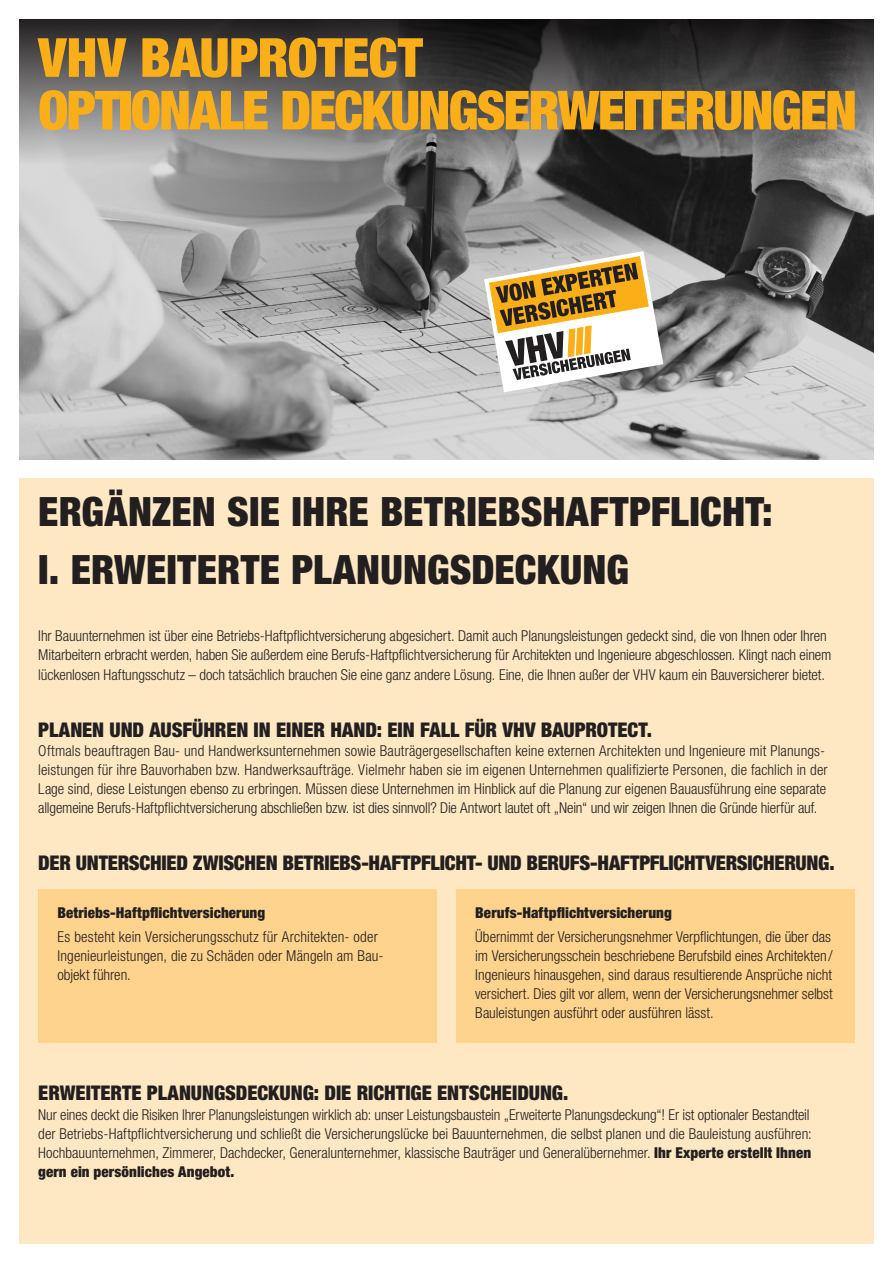
<style>
.page{position:relative;width:893px;height:1263px;background:#fff}
.page>*{position:absolute;margin:0;border:0;box-sizing:border-box;transform-origin:0 0}
.t1{font:900 condensed 54px/52.7px "Helvetica Neue LT Std";letter-spacing:-.03em;color:#faaf18}
.t2{font:900 condensed 40.5px "Helvetica Neue LT Std";letter-spacing:.005em;color:#231f20}
.t3{font:900 condensed 20.25px "Helvetica Neue LT Std";letter-spacing:-.005em;color:#231f20}
.t4{font:300 condensed 15px/19.2px "Helvetica Neue LT Std";color:#231f20}
.t5{font:900 condensed 15px "Helvetica Neue LT Std";letter-spacing:.01em;color:#231f20}
.s1{font-weight:900}
</style>
<div class="page">
<img style="left:19px;top:19px;width:855px;height:440px">
<svg style="left:20px;top:19px;width:854px;height:182px;background:#5d5c5c"></svg>
<div style="left:19px;top:478px;width:855px;height:766px;background:#fee8c3"></div>
<div style="left:38px;top:890px;width:399px;height:153px;background:#fed38d"></div>
<div style="left:456px;top:890px;width:399px;height:153px;background:#fed38d"></div>
<svg style="left:484px;top:251px;width:179px;height:141px"></svg>
<p class="t1" style="left:38px;top:30px;width:820px">VHV BAUPROTECT<br>OPTIONALE DECKUNGSERWEITERUNGEN</p>
<p class="t2" style="left:38px;top:487px;width:736px">ERGÄNZEN SIE IHRE BETRIEBSHAFTPFLICHT:</p>
<p class="t2" style="left:38px;top:544px;width:592px">I. ERWEITERTE PLANUNGSDECKUNG</p>
<p class="t4" style="left:38px;top:626px;width:794px">Ihr Bauunternehmen ist über eine Betriebs-Haftpflichtversicherung abgesichert. Damit auch Planungsleistungen gedeckt sind, die von Ihnen oder Ihren<br>Mitarbeitern erbracht werden, haben Sie außerdem eine Berufs-Haftpflichtversicherung für Architekten und Ingenieure abgeschlossen. Klingt nach einem lückenlosen Haftungsschutz – doch tatsächlich brauchen Sie eine ganz andere Lösung. Eine, die Ihnen außer der VHV kaum ein Bauversicherer bietet.</p>
<p class="t3" style="left:38px;top:717px;width:615px">PLANEN UND AUSFÜHREN IN EINER HAND: EIN FALL FÜR VHV BAUPROTECT.</p>
<p class="t4" style="left:38px;top:741px;width:791px">Oftmals beauftragen Bau- und Handwerksunternehmen sowie Bauträgergesellschaften keine externen Architekten und Ingenieure mit Planungs&shy;leistungen für ihre Bauvorhaben bzw. Handwerksaufträge. Vielmehr haben sie im eigenen Unternehmen qualifizierte Personen, die fachlich in der Lage sind, diese Leistungen ebenso zu erbringen. Müssen diese Unternehmen im Hinblick auf die Planung zur eigenen Bauausführung eine separate allgemeine Berufs-Haftpflichtversicherung abschließen bzw. ist dies sinnvoll? Die Antwort lautet oft „Nein“ und wir zeigen Ihnen die Gründe hierfür auf.</p>
<p class="t3" style="left:38px;top:851px;width:798px">DER UNTERSCHIED ZWISCHEN BETRIEBS-HAFTPFLICHT- UND BERUFS-HAFTPFLICHTVERSICHERUNG.</p>
<p class="t5" style="left:57px;top:903px;width:209px">Betriebs-Haftpflichtversicherung</p>
<p class="t4" style="left:57px;top:927px;width:328px">Es besteht kein Versicherungsschutz für Architekten- oder<br>Ingenieurleistungen, die zu Schäden oder Mängeln am Bau&shy;objekt führen.</p>
<p class="t5" style="left:475px;top:903px;width:198px">Berufs-Haftpflichtversicherung</p>
<p class="t4" style="left:475px;top:927px;width:359px;text-align:justify">Übernimmt der Versicherungsnehmer Verpflichtungen, die über das im Versicherungsschein beschriebene Berufsbild eines Architekten / Ingenieurs hinausgehen, sind daraus resultierende Ansprüche nicht versichert. Dies gilt vor allem, wenn der Versicherungsnehmer selbst Bauleistungen ausführt oder ausführen lässt.</p>
<p class="t3" style="left:38px;top:1081px;width:532px">ERWEITERTE PLANUNGSDECKUNG: DIE RICHTIGE ENTSCHEIDUNG.</p>
<p class="t4" style="left:38px;top:1104px;width:775px">Nur eines deckt die Risiken Ihrer Planungsleistungen wirklich ab: unser Leistungsbaustein „Erweiterte Planungsdeckung“! Er ist optionaler Bestandteil der Betriebs-Haftpflichtversicherung und schließt die Versicherungslücke bei Bauunternehmen, die selbst planen und die Bauleistung ausführen:<br>Hochbauunternehmen, Zimmerer, Dachdecker, Generalunternehmer, klassische Bauträger und Generalübernehmer. <span class="s1">Ihr Experte erstellt Ihnen gern ein persönliches Angebot.</span></p>
</div>
